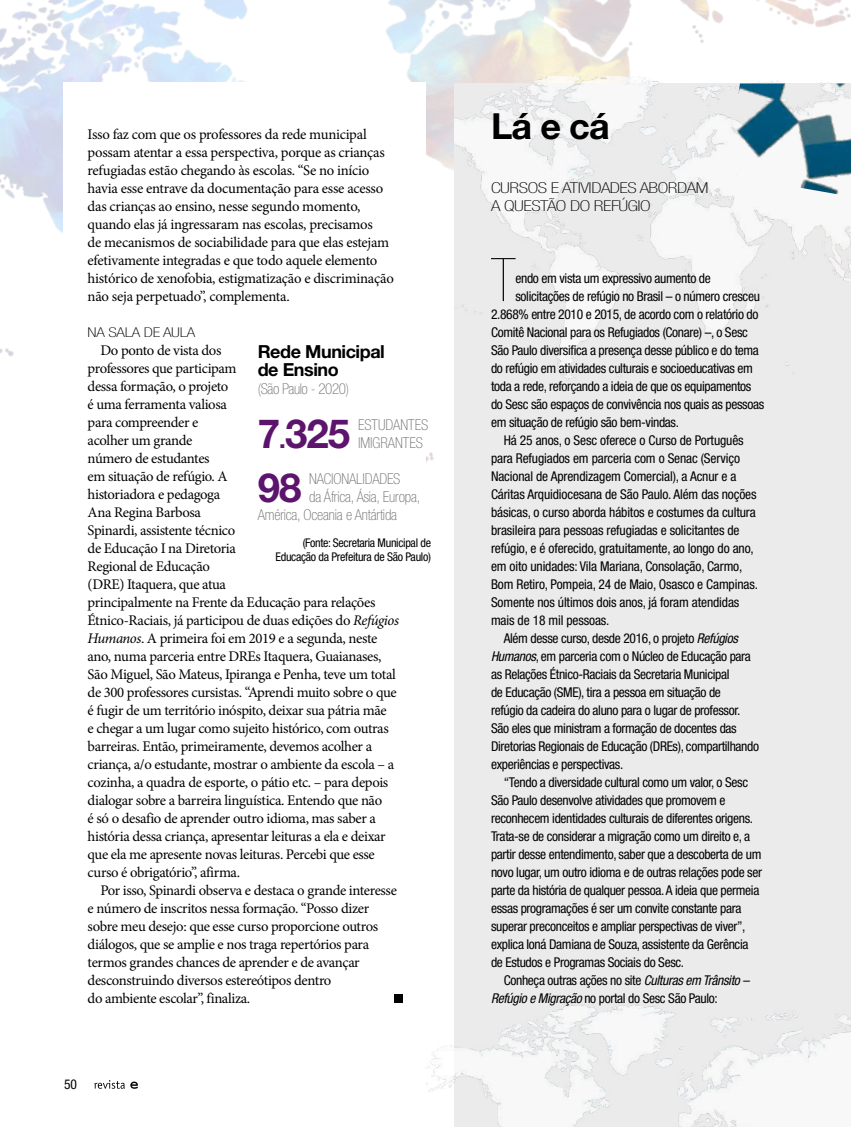
<style>
.page{position:relative;width:851px;height:1127px;background:#fff}
.page>*{position:absolute;margin:0;border:0;box-sizing:border-box;transform-origin:0 0}
.t1{font:200 condensed 60.15px "Helvetica Neue LT Std";color:#000}
.t2{font:700 40.2px "Helvetica Neue LT Std";color:#5c146d}
.t3{font:700 36px "Helvetica Neue LT Std";color:#000}
.t4{font:700 18px/18px "Helvetica Neue LT Std";letter-spacing:-.025em;color:#000}
.t5{font:100 condensed 15px/18px "Helvetica Neue LT Std";letter-spacing:-.01em;color:#6d6e71}
.t6{font:100 condensed 15px/18px "Helvetica Neue LT Std";letter-spacing:-.025em;color:#000;scale:1.3 1}
.t7{font:14.7px/18px "Minion Pro";letter-spacing:-.025em;color:#000}
.t8{font:condensed 13.5px "Helvetica Neue LT Std";letter-spacing:-.025em;color:#000}
.t9{font:100 condensed 13.5px "Helvetica Neue LT Std";letter-spacing:-.02em;color:#000;scale:1.3 1}
.t10{font:condensed 12px/13.5px "Helvetica Neue LT Std";letter-spacing:-.025em;color:#000;text-align:right}
.s1{font-style:italic}
.s2{font-size:24.15px}
</style>
<div class="page">
<svg style="left:94px;top:1080px;width:44px;height:9px"></svg>
<img style="left:0;top:0;width:850px;height:462px">
<div style="left:63px;top:82px;width:362px;height:679px;background:#fff"></div>
<div style="left:454px;top:83px;width:396px;height:1044px;background:#ebebec"></div>
<img style="left:454px;top:77px;width:396px;height:304px">
<img style="left:425px;top:1005px;width:425px;height:122px">
<img style="left:736px;top:83px;width:114px;height:114px">
<div style="left:394px;top:995px;width:9px;height:8px;background:#000"></div>
<p class="t7" style="left:88px;top:125px;width:307px">Isso faz com que os professores da rede municipal possam atentar a essa perspectiva, porque as crianças refugiadas estão chegando às escolas. “Se no início havia esse entrave da documentação para esse acesso das crianças ao ensino, nesse segundo momento, quando elas já ingressaram nas escolas, precisamos<br>de mecanismos de sociabilidade para que elas estejam efetivamente integradas e que todo aquele elemento histórico de xenofobia, estigmatização e discriminação não seja perpetuado”, complementa.</p>
<p class="t9" style="left:88px;top:325px;width:84px">NA SALA DE AULA</p>
<p class="t7" style="left:88px;top:341px;width:313px;text-indent:13px">Do ponto de vista dos<br>professores que participam<br>dessa formação, o projeto<br>é uma ferramenta valiosa<br>para compreender e<br>acolher um grande<br>número de estudantes<br>em situação de refúgio. A<br>historiadora e pedagoga<br>Ana Regina Barbosa<br>Spinardi, assistente técnico<br>de Educação I na Diretoria<br>Regional de Educação<br>(DRE) Itaquera, que atua<br>principalmente na Frente da Educação para relações Étnico-Raciais, já participou de duas edições do <span class="s1">Refúgios Humanos</span>. A primeira foi em 2019 e a segunda, neste ano, numa parceria entre DREs Itaquera, Guaianases, São Miguel, São Mateus, Ipiranga e Penha, teve um total de 300 professores cursistas. “Aprendi muito sobre o que é fugir de um território inóspito, deixar sua pátria mãe<br>e chegar a um lugar como sujeito histórico, com outras barreiras. Então, primeiramente, devemos acolher a criança, a/o estudante, mostrar o ambiente da escola – a cozinha, a quadra de esporte, o pátio etc. – para depois dialogar sobre a barreira linguística. Entendo que não<br>é só o desafio de aprender outro idioma, mas saber a história dessa criança, apresentar leituras a ela e deixar que ela me apresente novas leituras. Percebi que esse curso é obrigatório”, afirma.</p>
<p class="t7" style="left:88px;top:881px;width:311px;text-indent:13px">Por isso, Spinardi observa e destaca o grande interesse e número de inscritos nessa formação. “Posso dizer sobre meu desejo: que esse curso proporcione outros diálogos, que se amplie e nos traga repertórios para termos grandes chances de aprender e de avançar desconstruindo diversos estereótipos dentro<br>do ambiente escolar”, finaliza.</p>
<h3 class="t4" style="left:258px;top:342px;width:129px">Rede Municipal de Ensino</h3>
<p class="t5" style="left:258px;top:380px;width:93px">(São Paulo - 2020)</p>
<h2 class="t2" style="left:258px;top:409px;width:94px">7<span class="s2">.</span>325</h2>
<p class="t5" style="left:358px;top:416px;width:72px">ESTUDANTES<br>IMIGRANTES</p>
<h2 class="t2" style="left:258px;top:463px;width:45px">98</h2>
<p class="t5" style="left:309px;top:470px;width:93px">NACIONALIDADES</p>
<p class="t5" style="left:309px;top:488px;width:113px">da África, Ásia, Europa,</p>
<p class="t5" style="left:258px;top:506px;width:141px">América, Oceania e Antártida</p>
<p class="t10" style="left:275px;top:536px;width:157px">(Fonte: Secretaria Municipal de<br>Educação da Prefeitura de São Paulo)</p>
<p class="t8" style="left:64px;top:1076px;width:14px">50</p>
<h3 class="t3" style="left:491px;top:104px;width:120px">Lá e cá</h3>
<p class="t6" style="left:491px;top:179px;width:169px">CURSOS E ATIVIDADES ABORDAM<br>A QUESTÃO DO REFÚGIO</p>
<h1 class="t1" style="left:491px;top:247px;width:26px">T</h1>
<p class="t8" style="left:515px;top:270px;width:197px">endo em vista um expressivo aumento de</p>
<p class="t8" style="left:515px;top:288px;width:246px">solicitações de refúgio no Brasil – o número cresceu</p>
<p class="t8" style="left:491px;top:306px;width:269px">2.868% entre 2010 e 2015, de acordo com o relatório do</p>
<p class="t8" style="left:491px;top:324px;width:258px">Comitê Nacional para os Refugiados (Conare) –, o Sesc</p>
<p class="t8" style="left:491px;top:342px;width:269px">São Paulo diversifica a presença desse público e do tema</p>
<p class="t8" style="left:491px;top:360px;width:263px">do refúgio em atividades culturais e socioeducativas em</p>
<p class="t8" style="left:491px;top:378px;width:262px">toda a rede, reforçando a ideia de que os equipamentos</p>
<p class="t8" style="left:491px;top:396px;width:275px">do Sesc são espaços de convivência nos quais as pessoas</p>
<p class="t8" style="left:491px;top:414px;width:189px">em situação de refúgio são bem-vindas.</p>
<p class="t8" style="left:503px;top:432px;width:241px">Há 25 anos, o Sesc oferece o Curso de Português</p>
<p class="t8" style="left:491px;top:450px;width:250px">para Refugiados em parceria com o Senac (Serviço</p>
<p class="t8" style="left:491px;top:468px;width:247px">Nacional de Aprendizagem Comercial), a Acnur e a</p>
<p class="t8" style="left:491px;top:486px;width:267px">Cáritas Arquidiocesana de São Paulo. Além das noções</p>
<p class="t8" style="left:491px;top:504px;width:266px">básicas, o curso aborda hábitos e costumes da cultura</p>
<p class="t8" style="left:491px;top:522px;width:250px">brasileira para pessoas refugiadas e solicitantes de</p>
<p class="t8" style="left:491px;top:540px;width:264px">refúgio, e é oferecido, gratuitamente, ao longo do ano,</p>
<p class="t8" style="left:491px;top:558px;width:253px">em oito unidades: Vila Mariana, Consolação, Carmo,</p>
<p class="t8" style="left:491px;top:576px;width:268px">Bom Retiro, Pompeia, 24 de Maio, Osasco e Campinas.</p>
<p class="t8" style="left:491px;top:594px;width:250px">Somente nos últimos dois anos, já foram atendidas</p>
<p class="t8" style="left:491px;top:612px;width:120px">mais de 18 mil pessoas.</p>
<p class="t8" style="left:503px;top:630px;width:235px">Além desse curso, desde 2016, o projeto <span class="s1">Refúgios</span></p>
<p class="t8" style="left:491px;top:648px;width:261px"><span class="s1">Humanos</span>, em parceria com o Núcleo de Educação para</p>
<p class="t8" style="left:491px;top:666px;width:240px">as Relações Étnico-Raciais da Secretaria Municipal</p>
<p class="t8" style="left:491px;top:684px;width:231px">de Educação (SME), tira a pessoa em situação de</p>
<p class="t8" style="left:491px;top:702px;width:251px">refúgio da cadeira do aluno para o lugar de professor.</p>
<p class="t8" style="left:491px;top:720px;width:247px">São eles que ministram a formação de docentes das</p>
<p class="t8" style="left:491px;top:738px;width:269px">Diretorias Regionais de Educação (DREs), compartilhando</p>
<p class="t8" style="left:491px;top:756px;width:134px">experiências e perspectivas.</p>
<p class="t8" style="left:503px;top:774px;width:246px">“Tendo a diversidade cultural como um valor, o Sesc</p>
<p class="t8" style="left:491px;top:792px;width:236px">São Paulo desenvolve atividades que promovem e</p>
<p class="t8" style="left:491px;top:810px;width:263px">reconhecem identidades culturais de diferentes origens.</p>
<p class="t8" style="left:491px;top:828px;width:261px">Trata-se de considerar a migração como um direito e, a</p>
<p class="t8" style="left:491px;top:846px;width:272px">partir desse entendimento, saber que a descoberta de um</p>
<p class="t8" style="left:491px;top:864px;width:272px">novo lugar, um outro idioma e de outras relações pode ser</p>
<p class="t8" style="left:491px;top:882px;width:270px">parte da história de qualquer pessoa. A ideia que permeia</p>
<p class="t8" style="left:491px;top:900px;width:252px">essas programações é ser um convite constante para</p>
<p class="t8" style="left:491px;top:918px;width:256px">superar preconceitos e ampliar perspectivas de viver”,</p>
<p class="t8" style="left:491px;top:936px;width:259px">explica Ioná Damiana de Souza, assistente da Gerência</p>
<p class="t8" style="left:491px;top:954px;width:195px">de Estudos e Programas Sociais do Sesc.</p>
<p class="t8" style="left:503px;top:972px;width:247px">Conheça outras ações no site <span class="s1">Culturas em Trânsito –</span></p>
<p class="t8" style="left:491px;top:990px;width:228px"><span class="s1">Refúgio e Migração</span> no portal do Sesc São Paulo:</p>
</div>
